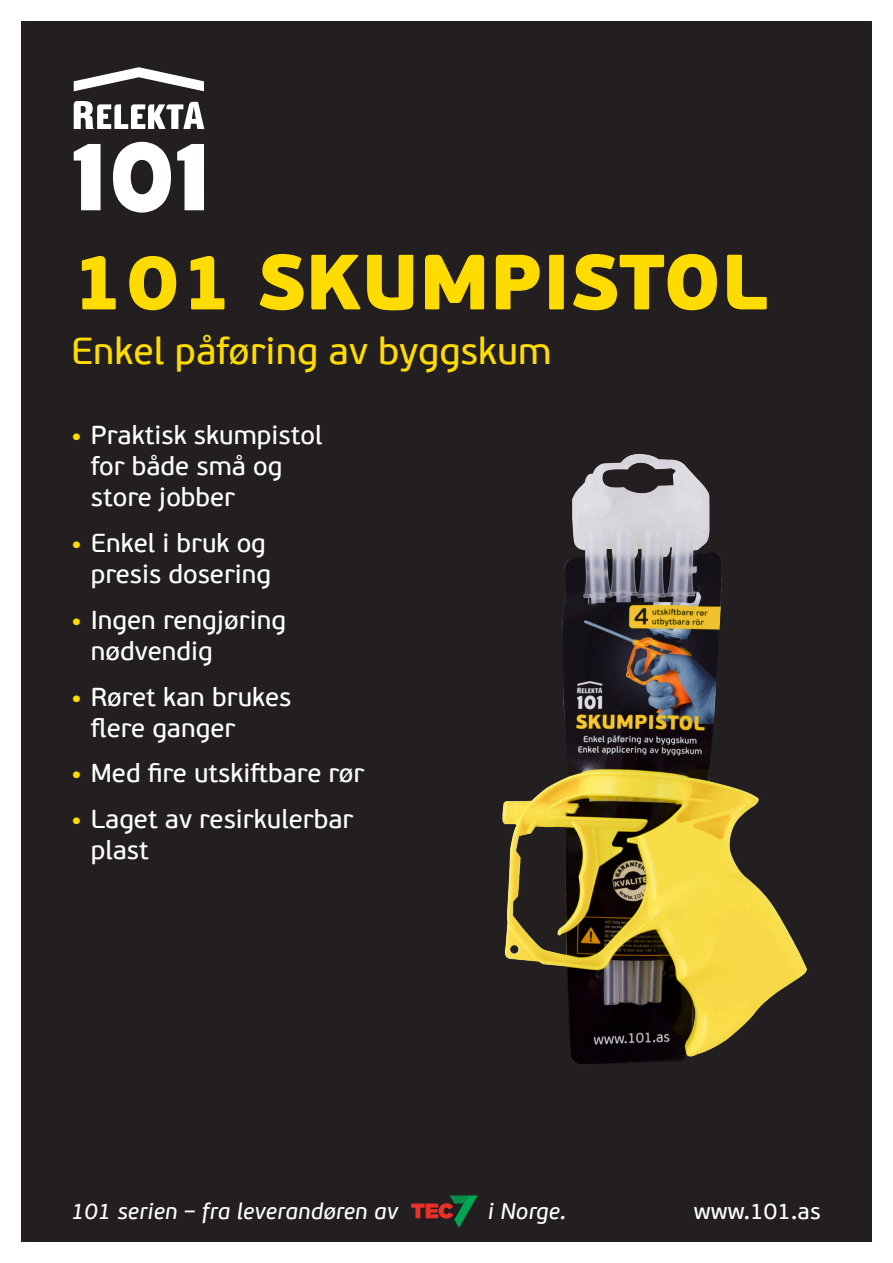
<style>
.page{position:relative;width:893px;height:1263px;background:#fff}
.page>*{position:absolute;margin:0;border:0;box-sizing:border-box;transform-origin:0 0}
.t1{font:900 78px "PF Beau Sans Pro";color:#ffdc01}
.t2{font:37.5px "PF Beau Sans Pro Bbook";color:#ffdc01}
.t3{font:25.95px/31px "PF Beau Sans Pro Bbook";color:#fff}
.t4{font:italic 22.5px "PF Beau Sans Pro Bbook";letter-spacing:.01em;color:#fff}
.t5{font:22.5px "PF Beau Sans Pro Bbook";letter-spacing:.01em;color:#fff}
.s1{font-family:"PF Beau Sans Pro";font-weight:900;font-size:22.5px;color:#ffdc01}
</style>
<div class="page">
<div style="left:21px;top:21px;width:851px;height:1221px;background:#231f20"></div>
<svg style="left:177px;top:144px;width:27px;height:66px"></svg>
<svg style="left:113px;top:142px;width:58px;height:71px"></svg>
<svg style="left:74px;top:144px;width:27px;height:66px"></svg>
<svg style="left:74px;top:67px;width:130px;height:24px"></svg>
<svg style="left:74px;top:101px;width:130px;height:28px"></svg>
<svg style="left:411px;top:1195px;width:67px;height:33px"></svg>
<img style="left:502px;top:454px;width:305px;height:611px">
<h1 class="t1" style="left:71px;top:232px;width:698px">101 SKUMPISTOL</h1>
<h2 class="t2" style="left:71px;top:329px;width:482px">Enkel påføring av byggskum</h2>
<p class="t3" style="left:91px;top:420px;width:233px;text-indent:-20px"><span class="s1">•</span> Praktisk skumpistol for både små og store jobber</p>
<p class="t3" style="left:71px;top:528px;width:202px;text-align:right"><span class="s1">•</span> Enkel i bruk og presis dosering</p>
<p class="t3" style="left:91px;top:605px;width:197px;text-indent:-20px"><span class="s1">•</span> Ingen rengjøring nødvendig</p>
<p class="t3" style="left:91px;top:682px;width:202px;text-indent:-20px"><span class="s1">•</span> Røret kan brukes flere ganger</p>
<p class="t3" style="left:71px;top:758px;width:295px"><span class="s1">•</span> Med fire utskiftbare rør</p>
<p class="t3" style="left:91px;top:804px;width:264px;text-indent:-20px"><span class="s1">•</span> Laget av resirkulerbar plast</p>
<p class="t4" style="left:71px;top:1198px;width:328px">101 serien – fra leverandøren av</p>
<p class="t4" style="left:488px;top:1198px;width:80px">i Norge.</p>
<p class="t5" style="left:694px;top:1198px;width:129px">www.101.as</p>
</div>
